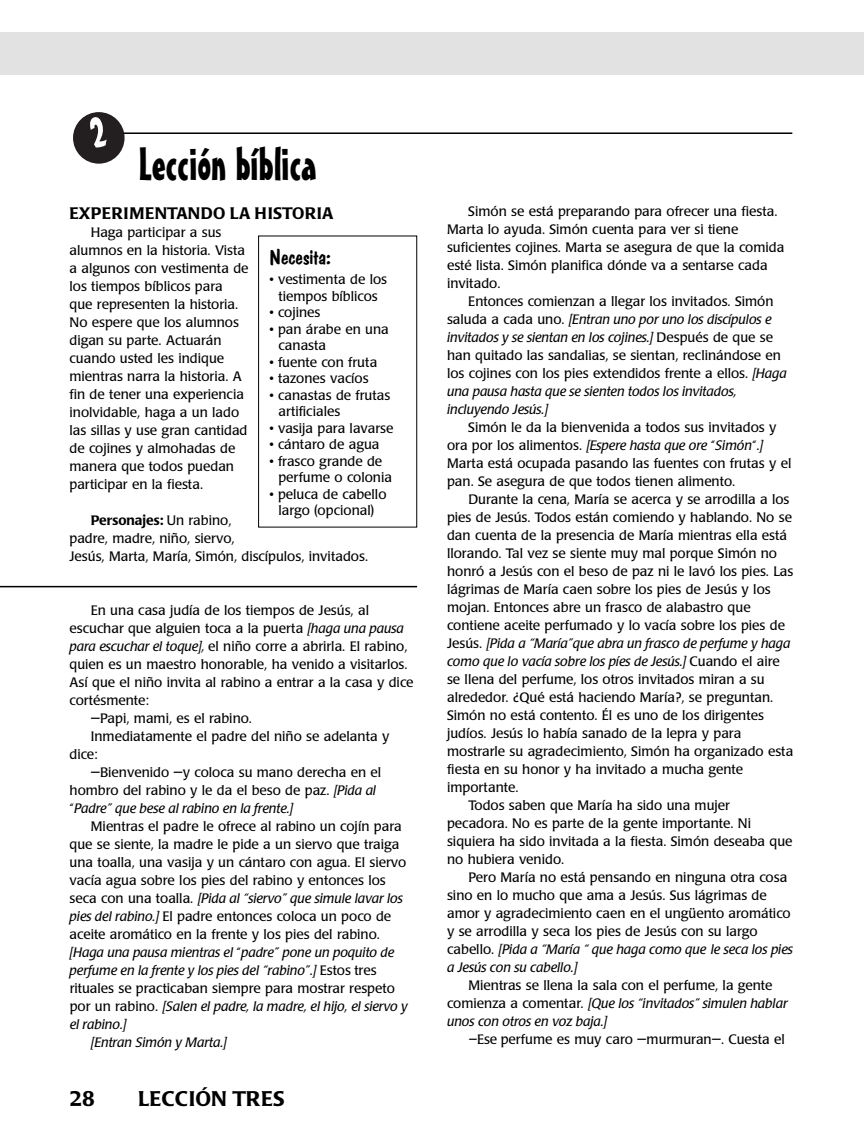
<style>
.page{position:relative;width:864px;height:1148px;background:#fff}
.page>*{position:absolute;margin:0;border:0;box-sizing:border-box;transform-origin:0 0}
.t1{font:45px "Mister Earl BT";color:#000}
.t2{font:500 21px "Poppl Laudatio";color:#000}
.t3{font:21px "Dom Casual D";color:#000;scale:1.05 1}
.t4{font:500 16.5px "Poppl Laudatio";letter-spacing:.02em;color:#000}
.t5{font:13.5px/18px "Poppl Laudatio";color:#000}
.t6{font:italic 13.5px "Poppl Laudatio";color:#000}
.s1{font-weight:500}
.s2{font-style:italic}
.s3{font-style:normal}
</style>
<div class="page">
<div style="left:0;top:32px;width:864px;height:42px;background:#e2e2e2"></div>
<hr style="left:123px;top:132px;width:669px;height:2px;background:#000">
<div style="left:258px;top:236px;width:159px;height:291px;border:1px solid #000"></div>
<hr style="left:0;top:586px;width:417px;height:1px;background:#000">
<svg style="left:73px;top:112px;width:52px;height:52px"></svg>
<h1 class="t1" style="left:139px;top:147px;width:179px">Lección bíblica</h1>
<p class="t4" style="left:70px;top:207px;width:265px">EXPERIMENTANDO LA HISTORIA</p>
<p class="t5" style="left:70px;top:225px;width:181px;text-indent:21px">Haga participar a sus alumnos en la historia. Vista a algunos con vestimenta de los tiempos bíblicos para que representen la historia.<br>No espere que los alumnos digan su parte. Actuarán cuando usted les indique mientras narra la historia. A fin de tener una experiencia inolvidable, haga a un lado las sillas y use gran cantidad de cojines y almohadas de manera que todos puedan participar en la fiesta.</p>
<p class="t5" style="left:70px;top:513px;width:300px;text-indent:21px"><span class="s1">Personajes:</span> Un rabino,<br>padre, madre, niño, siervo,<br>Jesús, Marta, María, Simón, discípulos, invitados.</p>
<h2 class="t3" style="left:269px;top:245px;width:60px">Necesita:</h2>
<p class="t5" style="left:269px;top:272px;width:119px;line-height:16.5px;text-align:center">• vestimenta de los tiempos bíblicos</p>
<p class="t5" style="left:269px;top:305px;width:53px">• cojines</p>
<p class="t5" style="left:278px;top:322px;width:112px;line-height:16.5px;text-indent:-9px">• pan árabe en una canasta</p>
<p class="t5" style="left:269px;top:354px;width:109px">• fuente con fruta</p>
<p class="t5" style="left:269px;top:371px;width:101px">• tazones vacíos</p>
<p class="t5" style="left:278px;top:388px;width:113px;line-height:16.5px;text-indent:-9px">• canastas de frutas artificiales</p>
<p class="t5" style="left:269px;top:420px;width:126px">• vasija para lavarse</p>
<p class="t5" style="left:269px;top:437px;width:112px">• cántaro de agua</p>
<p class="t5" style="left:278px;top:454px;width:115px;line-height:16.5px;text-indent:-9px">• frasco grande de perfume o colonia</p>
<p class="t5" style="left:269px;top:487px;width:119px;line-height:16.5px;text-align:center">• peluca de cabello largo (opcional)</p>
<p class="t5" style="left:91px;top:603px;width:280px">En una casa judía de los tiempos de Jesús, al</p>
<p class="t5" style="left:70px;top:621px;width:336px">escuchar que alguien toca a la puerta <span class="s2">[haga una pausa</span></p>
<p class="t5" style="left:70px;top:639px;width:339px"><span class="s2">para escuchar el toque],</span> el niño corre a abrirla. El rabino,</p>
<p class="t5" style="left:70px;top:657px;width:340px">quien es un maestro honorable, ha venido a visitarlos.</p>
<p class="t5" style="left:70px;top:675px;width:345px">Así que el niño invita al rabino a entrar a la casa y dice</p>
<p class="t5" style="left:70px;top:693px;width:81px">cortésmente:</p>
<p class="t5" style="left:91px;top:711px;width:163px">—Papi, mami, es el rabino.</p>
<p class="t5" style="left:91px;top:729px;width:300px">Inmediatamente el padre del niño se adelanta y</p>
<p class="t5" style="left:70px;top:747px;width:30px">dice:</p>
<p class="t5" style="left:91px;top:765px;width:292px">—Bienvenido —y coloca su mano derecha en el</p>
<p class="t5" style="left:70px;top:783px;width:308px">hombro del rabino y le da el beso de paz. <span class="s2">[Pida al</span></p>
<p class="t6" style="left:70px;top:803px;width:225px"><span class="s3">“</span>Padre” que bese al rabino en la frente.]</p>
<p class="t5" style="left:91px;top:819px;width:312px">Mientras el padre le ofrece al rabino un cojín para</p>
<p class="t5" style="left:70px;top:837px;width:331px">que se siente, la madre le pide a un siervo que traiga</p>
<p class="t5" style="left:70px;top:855px;width:338px">una toalla, una vasija y un cántaro con agua. El siervo</p>
<p class="t5" style="left:70px;top:873px;width:318px">vacía agua sobre los pies del rabino y entonces los</p>
<p class="t6" style="left:70px;top:893px;width:335px"><span class="s3">seca con una toalla.</span> [Pida al “siervo” que simule lavar los</p>
<p class="t5" style="left:70px;top:909px;width:323px"><span class="s2">pies del rabino.]</span> El padre entonces coloca un poco de</p>
<p class="t5" style="left:70px;top:927px;width:312px">aceite aromático en la frente y los pies del rabino.</p>
<p class="t6" style="left:70px;top:947px;width:326px">[Haga una pausa mientras el <span class="s3">“</span>padre” pone un poquito de</p>
<p class="t6" style="left:70px;top:965px;width:308px">perfume en la frente y los pies del “rabino”.] <span class="s3">Estos tres</span></p>
<p class="t5" style="left:70px;top:981px;width:327px">rituales se practicaban siempre para mostrar respeto</p>
<p class="t6" style="left:70px;top:1001px;width:339px"><span class="s3">por un rabino.</span> [Salen el padre, la madre, el hijo, el siervo y</p>
<p class="t6" style="left:70px;top:1019px;width:58px">el rabino.]</p>
<p class="t6" style="left:91px;top:1037px;width:137px">[Entran Simón y Marta.]</p>
<h2 class="t2" style="left:70px;top:1090px;width:27px">28</h2>
<h2 class="t2" style="left:138px;top:1090px;width:148px">LECCIÓN TRES</h2>
<p class="t5" style="left:447px;top:203px;width:339px;text-indent:21px">Simón se está preparando para ofrecer una fiesta.<br>Marta lo ayuda. Simón cuenta para ver si tiene suficientes cojines. Marta se asegura de que la comida esté lista. Simón planifica dónde va a sentarse cada invitado.</p>
<p class="t5" style="left:447px;top:293px;width:341px;text-indent:21px">Entonces comienzan a llegar los invitados. Simón saluda a cada uno. <span class="s2">[Entran uno por uno los discípulos e invitados y se sientan en los cojines.]</span> Después de que se han quitado las sandalias, se sientan, reclinándose en los cojines con los pies extendidos frente a ellos. <span class="s2">[Haga una pausa hasta que se sienten todos los invitados, incluyendo Jesús.]</span></p>
<p class="t5" style="left:447px;top:419px;width:346px;text-indent:21px">Simón le da la bienvenida a todos sus invitados y ora por los alimentos. <span class="s2">[Espere hasta que ore</span> “<span class="s2">Simón</span>“.<span class="s2">] </span>Marta está ocupada pasando las fuentes con frutas y el pan. Se asegura de que todos tienen alimento.</p>
<p class="t5" style="left:468px;top:491px;width:323px">Durante la cena, María se acerca y se arrodilla a los</p>
<p class="t5" style="left:447px;top:509px;width:346px">pies de Jesús. Todos están comiendo y hablando. No se</p>
<p class="t5" style="left:447px;top:527px;width:341px">dan cuenta de la presencia de María mientras ella está</p>
<p class="t5" style="left:447px;top:545px;width:332px">llorando. Tal vez se siente muy mal porque Simón no</p>
<p class="t5" style="left:447px;top:563px;width:348px">honró a Jesús con el beso de paz ni le lavó los pies. Las</p>
<p class="t5" style="left:447px;top:581px;width:325px">lágrimas de María caen sobre los pies de Jesús y los</p>
<p class="t5" style="left:447px;top:599px;width:305px">mojan. Entonces abre un frasco de alabastro que</p>
<p class="t5" style="left:447px;top:617px;width:339px">contiene aceite perfumado y lo vacía sobre los pies de</p>
<p class="t6" style="left:447px;top:638px;width:345px"><span class="s3">Jesús.</span> [Pida a “María”que abra un frasco de perfume y haga</p>
<p class="t6" style="left:447px;top:656px;width:334px">como que lo vacía sobre los píes de Jesús.] <span class="s3">Cuando el aire</span></p>
<p class="t5" style="left:447px;top:671px;width:319px">se llena del perfume, los otros invitados miran a su</p>
<p class="t5" style="left:447px;top:689px;width:328px">alrededor. ¿Qué está haciendo María?, se preguntan.</p>
<p class="t5" style="left:447px;top:707px;width:318px">Simón no está contento. Él es uno de los dirigentes</p>
<p class="t5" style="left:447px;top:725px;width:296px">judíos. Jesús lo había sanado de la lepra y para</p>
<p class="t5" style="left:447px;top:743px;width:348px">mostrarle su agradecimiento, Simón ha organizado esta</p>
<p class="t5" style="left:447px;top:761px;width:298px">fiesta en su honor y ha invitado a mucha gente</p>
<p class="t5" style="left:447px;top:779px;width:73px">importante.</p>
<p class="t5" style="left:468px;top:797px;width:263px">Todos saben que María ha sido una mujer</p>
<p class="t5" style="left:447px;top:815px;width:306px">pecadora. No es parte de la gente importante. Ni</p>
<p class="t5" style="left:447px;top:833px;width:347px">siquiera ha sido invitada a la fiesta. Simón deseaba que</p>
<p class="t5" style="left:447px;top:851px;width:119px">no hubiera venido.</p>
<p class="t5" style="left:468px;top:869px;width:320px">Pero María no está pensando en ninguna otra cosa</p>
<p class="t5" style="left:447px;top:887px;width:321px">sino en lo mucho que ama a Jesús. Sus lágrimas de</p>
<p class="t5" style="left:447px;top:905px;width:345px">amor y agradecimiento caen en el ungüento aromático</p>
<p class="t5" style="left:447px;top:923px;width:312px">y se arrodilla y seca los pies de Jesús con su largo</p>
<p class="t6" style="left:447px;top:944px;width:347px"><span class="s3">cabello.</span> [Pida a “María “ que haga como que le seca los pies</p>
<p class="t6" style="left:447px;top:962px;width:132px">a Jesús con su cabello.]</p>
<p class="t5" style="left:447px;top:977px;width:342px;text-indent:21px">Mientras se llena la sala con el perfume, la gente comienza a comentar. <span class="s2">[Que los “invitados” simulen hablar unos con otros en voz baja.]</span></p>
<p class="t5" style="left:468px;top:1031px;width:318px"><span class="s2">—</span>Ese perfume es muy caro —murmuran—. Cuesta el</p>
</div>
